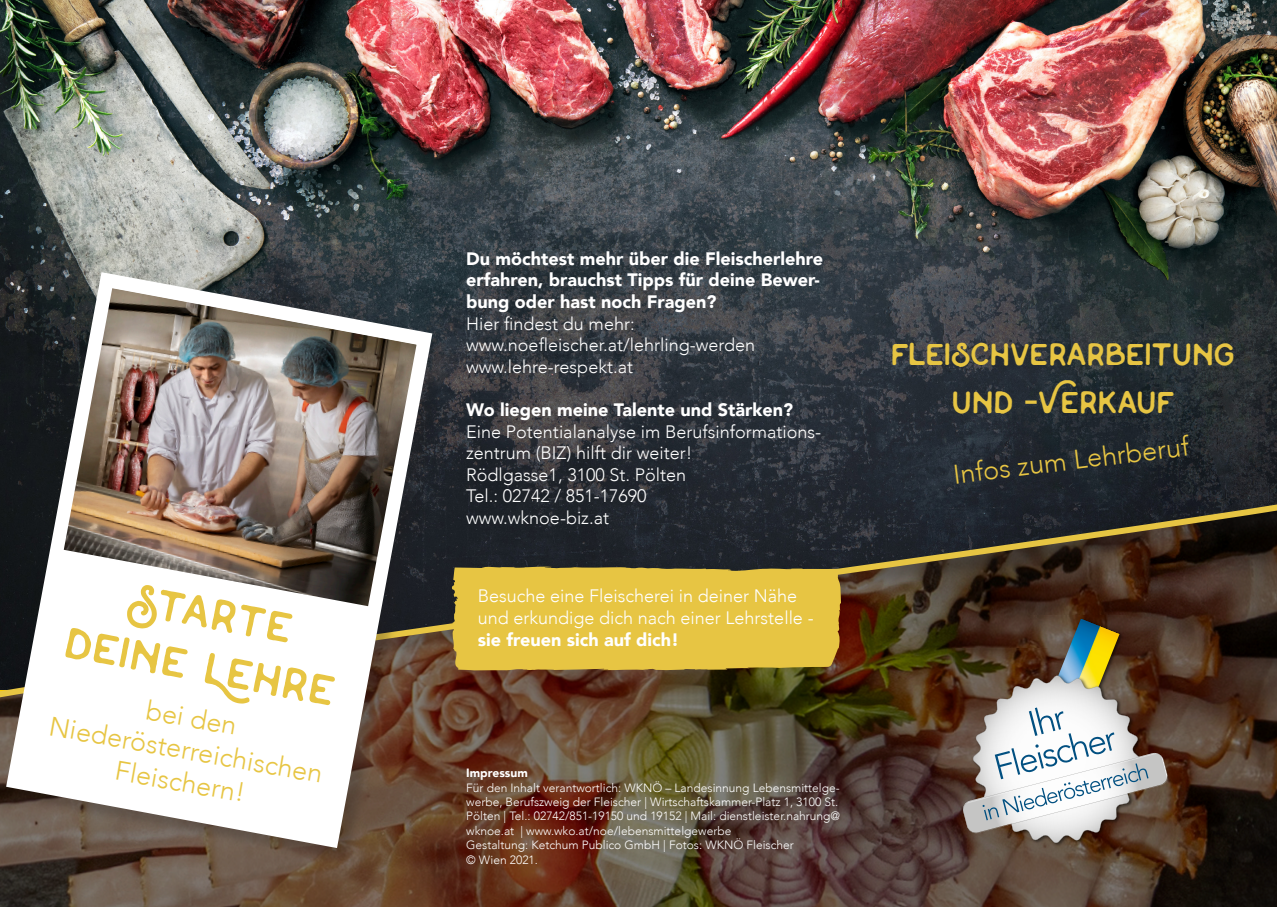
<style>
.page{position:relative;width:1277px;height:907px;background:#fff}
.page>*{position:absolute;margin:0;border:0;box-sizing:border-box;transform-origin:0 0}
.t1{font:700 58.5px/54px "Swistblnk Moabhoers";color:#e7c543;text-align:center}
.t2{font:700 42px/48px "Swistblnk Moabhoers";letter-spacing:-.005em;color:#e7c543;text-align:center}
.t3{font:300 27px/32.4px "Avenir";color:#e7c543;text-align:center}
.t4{font:300 18px/21.6px "Avenir";color:#fff}
.t5{font:900 18px/21.6px "Avenir";color:#fff}
.t6{font:300 12px/14.4px "Avenir";color:#fff}
.t7{font:900 12px "Avenir";color:#fff}
.s1{font-family:"Arial";font-weight:400}
</style>
<div class="page">
<svg style="left:0;top:741px;width:1277px;height:166px;background:#563e2f"></svg>
<img style="left:0;top:0;width:1277px;height:727px">
<svg style="left:451px;top:566px;width:390px;height:105px;background:#dbbb41"></svg>
<img style="left:1030px;top:615px;width:95px;height:33px">
<img style="left:1033px;top:618px;width:86px;height:30px">
<img style="left:954px;top:648px;width:218px;height:206px">
<svg style="left:963px;top:675px;width:205px;height:168px"></svg>
<div style="left:9px;top:275px;width:442px;height:591px;background:#231f20;opacity:.25"></div>
<img style="left:0;top:264px;width:440px;height:592px">
<h1 class="t1" style="left:83px;top:560px;width:274px;rotate:11deg">Starte deine Lehre</h1>
<h3 class="t3" style="left:58px;top:677px;width:279px;rotate:10deg">bei den<br>Niederösterreichischen<br>Fleischern!</h3>
<h3 class="t5" style="left:466px;top:247px;width:358px">Du möchtest mehr über die Fleischerlehre erfahren, brauchst Tipps für deine Bewer&shy;bung oder hast noch Fragen?</h3>
<h3 class="t4" style="left:466px;top:312px;width:290px">Hier findest du mehr: www.noefleischer.at/lehrling-werden www.lehre-respekt.at</h3>
<h3 class="t5" style="left:466px;top:398px;width:328px">Wo liegen meine Talente und Stärken?</h3>
<h3 class="t4" style="left:466px;top:420px;width:356px">Eine Potentialanalyse im Berufsinformations&shy;zentrum (BIZ) hilft dir weiter!<br>Rödlgasse1, 3100 St. Pölten<br>Tel.: 02742 / 851-17690<br>www.wknoe-biz.at</h3>
<h3 class="t4" style="left:478px;top:585px;width:337px">Besuche eine Fleischerei in deiner Nähe und erkundige dich nach einer Lehrstelle -</h3>
<h3 class="t5" style="left:478px;top:628px;width:203px">sie freuen sich auf dich!</h3>
<p class="t7" style="left:466px;top:762px;width:63px">Impressum</p>
<p class="t6" style="left:466px;top:780px;width:375px">Für den Inhalt verantwortlich: WKNÖ – Landesinnung Lebensmittelge&shy;werbe, Berufszweig der Fleischer | Wirtschaftskammer-Platz 1, 3100 St.<br>Pölten | Tel.: 02742/851-19150 und 19152 | Mail: dienstleister.nahrung@ wknoe.at | www.wko.at/noe/lebensmittelgewerbe<br>Gestaltung: Ketchum Publico GmbH | Fotos: WKNÖ Fleischer<br>© Wien 2021.</p>
<h2 class="t2" style="left:891px;top:329px;width:345px">Fleischverarbeitung und <span class="s1">-</span>Verkauf</h2>
<h3 class="t3" style="left:951px;top:458px;width:239px;rotate:-7deg">Infos zum Lehrberuf</h3>
</div>
